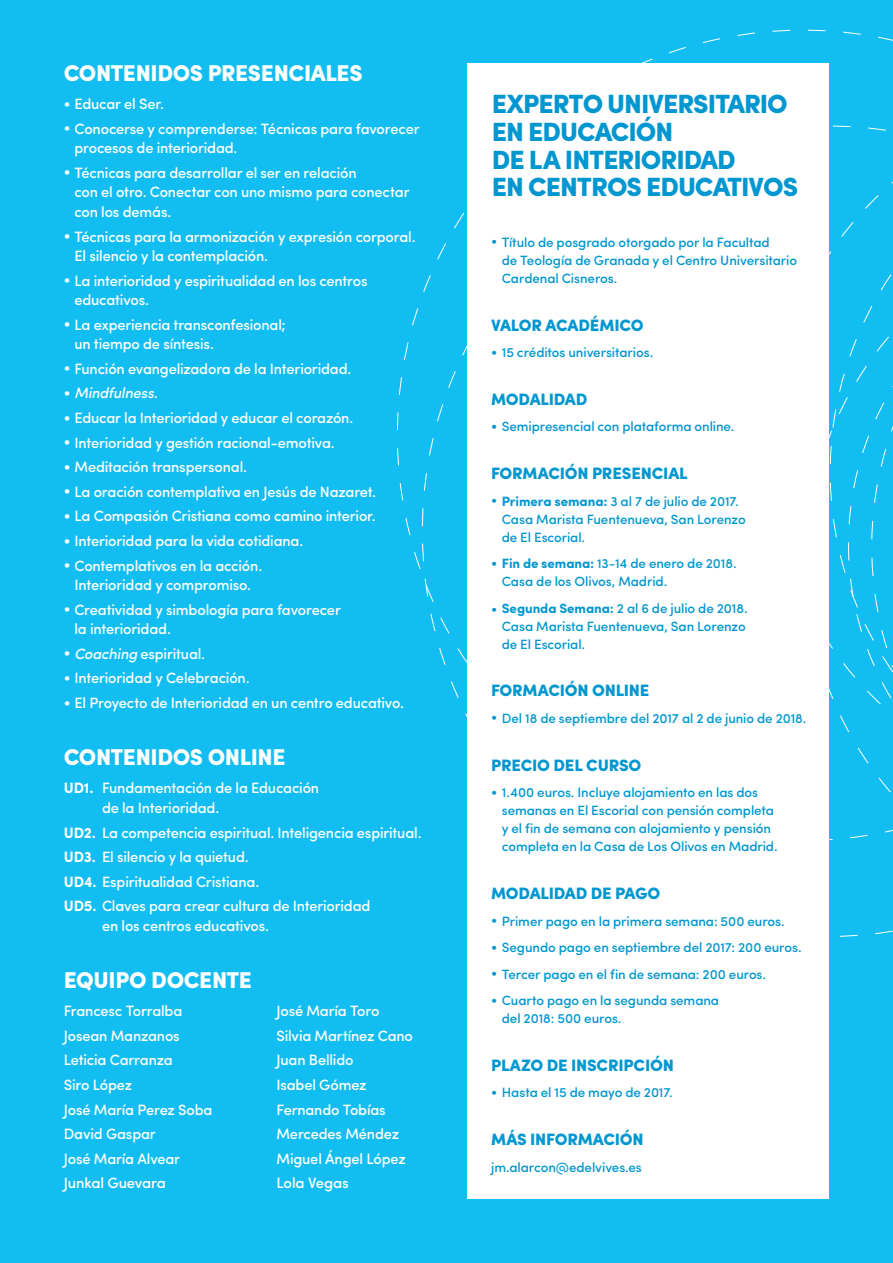
<style>
.page{position:relative;width:893px;height:1263px;background:#12bef1}
.page>*{position:absolute;margin:0;border:0;box-sizing:border-box;transform-origin:0 0}
.t1{font:900 26.4px/27.8px "Sofia Pro";letter-spacing:-.04em;color:#0097d0}
.epígrafe01{font:900 22.95px "Sofia Pro";letter-spacing:-.02em;color:#fff}
.texto_2{font:900 16.5px "Sofia Pro";letter-spacing:-.015em;color:#0097d0}
.texto_3{font:500 15px/19.5px "Sofia Pro";letter-spacing:-.01em;color:#fff}
.texto_3-2{font:italic 500 15px "Sofia Pro";letter-spacing:-.01em;color:#fff}
.texto_2-2{font:500 13.5px/18px "Sofia Pro";letter-spacing:-.01em;color:#0097d0}
.s1{font-style:normal}
.s2{font-style:italic}
.s3{font-weight:700}
.s4{color:#fff}
</style>
<div class="page">
<svg style="left:468px;top:29px;width:425px;height:35px"></svg>
<svg style="left:396px;top:243px;width:57px;height:444px"></svg>
<svg style="left:453px;top:86px;width:440px;height:699px"></svg>
<div style="left:468px;top:64px;width:361px;height:1135px;background:#fff"></div>
<p class="epígrafe01" style="left:64px;top:55px;width:300px">CONTENIDOS PRESENCIALES</p>
<p class="texto_3" style="left:64px;top:93px;width:102px">• Educar el Ser.</p>
<p class="texto_3" style="left:74px;top:118px;width:347px;text-indent:-11px">• Conocerse y comprenderse: Técnicas para favorecer procesos de interioridad.</p>
<p class="texto_3" style="left:74px;top:162px;width:337px;text-indent:-11px">• Técnicas para desarrollar el ser en relación<br>con el otro. Conectar con uno mismo para conectar con los demás.</p>
<p class="texto_3" style="left:74px;top:225px;width:343px;text-indent:-11px">• Técnicas para la armonización y expresión corporal.<br>El silencio y la contemplación.</p>
<p class="texto_3" style="left:74px;top:270px;width:295px;text-indent:-11px">• La interioridad y espiritualidad en los centros educativos.</p>
<p class="texto_3" style="left:74px;top:314px;width:213px;text-indent:-11px">• La experiencia transconfesional; un tiempo de síntesis.</p>
<p class="texto_3" style="left:64px;top:358px;width:289px">• Función evangelizadora de la Interioridad.</p>
<p class="texto_3-2" style="left:64px;top:382px;width:95px"><span class="s1">•</span> Mindfulness.</p>
<p class="texto_3" style="left:64px;top:407px;width:291px">• Educar la Interioridad y educar el corazón.</p>
<p class="texto_3" style="left:64px;top:432px;width:272px">• Interioridad y gestión racional-emotiva.</p>
<p class="texto_3" style="left:64px;top:456px;width:185px">• Meditación transpersonal.</p>
<p class="texto_3" style="left:64px;top:481px;width:314px">• La oración contemplativa en Jesús de Nazaret.</p>
<p class="texto_3" style="left:64px;top:505px;width:314px">• La Compasión Cristiana como camino interior.</p>
<p class="texto_3" style="left:64px;top:530px;width:241px">• Interioridad para la vida cotidiana.</p>
<p class="texto_3" style="left:64px;top:555px;width:200px;text-align:center">• Contemplativos en la acción.<br>Interioridad y compromiso.</p>
<p class="texto_3" style="left:74px;top:599px;width:268px;text-indent:-11px">• Creatividad y simbología para favorecer la interioridad.</p>
<p class="texto_3" style="left:64px;top:643px;width:143px">• <span class="s2">Coaching</span> espiritual.</p>
<p class="texto_3" style="left:64px;top:667px;width:187px">• Interioridad y Celebración.</p>
<p class="texto_3" style="left:64px;top:692px;width:342px">• El Proyecto de Interioridad en un centro educativo.</p>
<p class="epígrafe01" style="left:64px;top:739px;width:223px">CONTENIDOS ONLINE</p>
<p class="texto_3" style="left:102px;top:777px;width:219px;text-indent:-38px"><span class="s3">UD1.</span> Fundamentación de la Educación de la Interioridad.</p>
<p class="texto_3" style="left:64px;top:821px;width:359px"><span class="s3">UD2.</span> La competencia espiritual. Inteligencia espiritual.</p>
<p class="texto_3" style="left:64px;top:846px;width:186px"><span class="s3">UD3.</span> El silencio y la quietud.</p>
<p class="texto_3" style="left:64px;top:871px;width:197px"><span class="s3">UD4.</span> Espiritualidad Cristiana.</p>
<p class="texto_3" style="left:102px;top:895px;width:270px;text-indent:-38px"><span class="s3">UD5.</span> Claves para crear cultura de Interioridad en los centros educativos.</p>
<p class="epígrafe01" style="left:64px;top:962px;width:190px">EQUIPO DOCENTE</p>
<p class="texto_3" style="left:64px;top:1000px;width:120px">Francesc Torralba</p>
<p class="texto_3" style="left:276px;top:1000px;width:105px">José María Toro</p>
<p class="texto_3" style="left:64px;top:1025px;width:117px">Josean Manzanos</p>
<p class="texto_3" style="left:276px;top:1025px;width:138px">Silvia Martínez Cano</p>
<p class="texto_3" style="left:64px;top:1049px;width:110px">Leticia Carranza</p>
<p class="texto_3" style="left:276px;top:1049px;width:79px">Juan Bellido</p>
<p class="texto_3" style="left:64px;top:1074px;width:70px">Siro López</p>
<p class="texto_3" style="left:276px;top:1074px;width:92px">Isabel Gómez</p>
<p class="texto_3" style="left:64px;top:1098px;width:150px">José María Perez Soba</p>
<p class="texto_3" style="left:276px;top:1098px;width:111px">Fernando Tobías</p>
<p class="texto_3" style="left:64px;top:1123px;width:94px">David Gaspar</p>
<p class="texto_3" style="left:276px;top:1123px;width:124px">Mercedes Méndez</p>
<p class="texto_3" style="left:64px;top:1148px;width:118px">José María Alvear</p>
<p class="texto_3" style="left:276px;top:1148px;width:131px">Miguel Ángel López</p>
<p class="texto_3" style="left:64px;top:1172px;width:104px">Junkal Guevara</p>
<p class="texto_3" style="left:276px;top:1172px;width:74px">Lola Vegas</p>
<p class="t1" style="left:492px;top:88px;width:308px">EXPERTO UNIVERSITARIO<br>EN EDUCACIÓN<br>DE LA INTERIORIDAD<br>EN CENTROS EDUCATIVOS</p>
<p class="texto_2-2" style="left:502px;top:232px;width:297px;text-indent:-11px">• Título de posgrado otorgado por la Facultad<br>de Teología de Granada y el Centro Universitario<br>Cardenal Cisneros.</p>
<p class="texto_2" style="left:491px;top:312px;width:154px">VALOR ACADÉMICO</p>
<p class="texto_2-2" style="left:491px;top:342px;width:164px">• 15 créditos universitarios.</p>
<p class="texto_2" style="left:491px;top:386px;width:98px">MODALIDAD</p>
<p class="texto_2-2" style="left:491px;top:417px;width:245px">• Semipresencial con plataforma online.</p>
<p class="texto_2" style="left:491px;top:460px;width:198px">FORMACIÓN PRESENCIAL</p>
<p class="texto_2-2" style="left:502px;top:491px;width:245px;text-indent:-11px">• <span class="s3">Primera semana:</span> 3 al 7 de julio de 2017.<br>Casa Marista Fuentenueva, San Lorenzo de El Escorial.</p>
<p class="texto_2-2" style="left:502px;top:553px;width:236px;text-indent:-11px">• <span class="s3">Fin de semana:</span> 13-14 de enero de 2018.<br>Casa de los Olivos, Madrid.</p>
<p class="texto_2-2" style="left:502px;top:598px;width:247px;text-indent:-11px">• <span class="s3">Segunda Semana:</span> 2 al 6 de julio de 2018.<br>Casa Marista Fuentenueva, San Lorenzo de El Escorial.</p>
<p class="texto_2" style="left:491px;top:678px;width:160px">FORMACIÓN ONLINE</p>
<p class="texto_2-2" style="left:491px;top:708px;width:317px">• Del 18 de septiembre del 2017 al 2 de junio de 2018.</p>
<p class="texto_2" style="left:491px;top:752px;width:152px">PRECIO DEL CURSO</p>
<p class="texto_2-2" style="left:502px;top:783px;width:281px;text-indent:-11px">• 1.400 euros. Incluye alojamiento en las dos semanas en El Escorial con pensión completa y el fin de semana con alojamiento y pensión completa en la Casa de Los Olivos en Madrid.<span class="s4">.</span></p>
<p class="texto_2" style="left:491px;top:880px;width:171px">MODALIDAD DE PAGO</p>
<p class="texto_2-2" style="left:491px;top:911px;width:295px">• Primer pago en la primera semana: 500 euros.</p>
<p class="texto_2-2" style="left:491px;top:937px;width:312px">• Segundo pago en septiembre del 2017: 200 euros.</p>
<p class="texto_2-2" style="left:491px;top:964px;width:277px">• Tercer pago en el fin de semana: 200 euros.</p>
<p class="texto_2-2" style="left:502px;top:990px;width:219px;text-indent:-11px">• Cuarto pago en la segunda semana del 2018: 500 euros.</p>
<p class="texto_2" style="left:491px;top:1052px;width:184px">PLAZO DE INSCRIPCIÓN</p>
<p class="texto_2-2" style="left:491px;top:1083px;width:183px">• Hasta el 15 de mayo de 2017.</p>
<p class="texto_2" style="left:491px;top:1126px;width:154px">MÁS INFORMACIÓN</p>
<p class="texto_2-2" style="left:491px;top:1157px;width:152px">jm.alarcon@edelvives.es</p>
</div>
